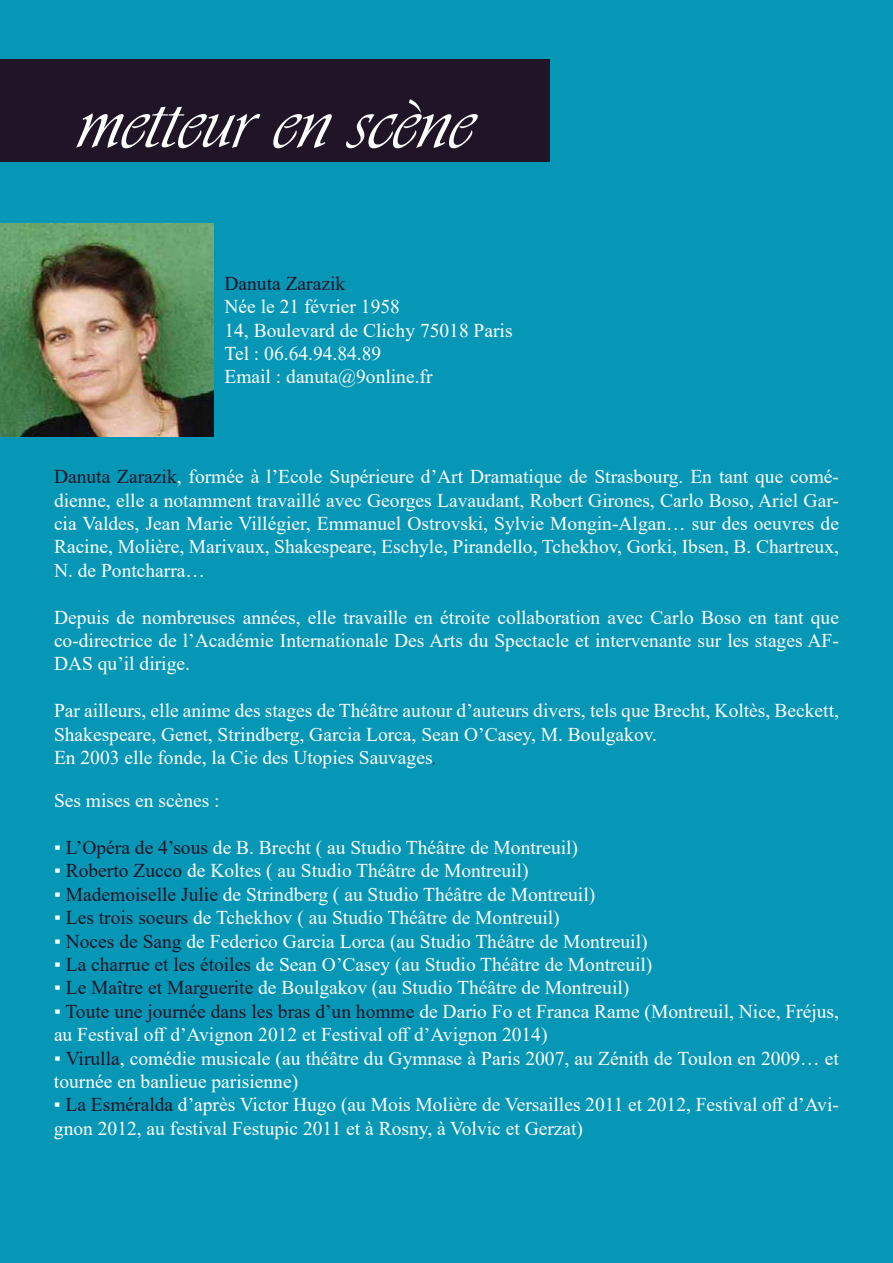
<style>
.page{position:relative;width:893px;height:1263px;background:#0697b6}
.page>*{position:absolute;margin:0;border:0;box-sizing:border-box;transform-origin:0 0}
.t1{font:82.5px "Vivaldii";color:#fff}
.t2{font:19.5px/23.4px "Times New Roman";color:#fff}
.t3{font:19.5px "Times New Roman";color:#201527}
.s1{color:#201527}
.s2{font-style:italic;font-size:16.5px;color:#201527}
</style>
<div class="page">
<div style="left:0;top:60px;width:550px;height:102px;background:#201527"></div>
<img style="left:0;top:223px;width:214px;height:214px">
<h1 class="t1" style="left:77px;top:73px;width:398px">metteur en scène</h1>
<p class="t3" style="left:224px;top:269px;width:122px">Danuta Zarazik</p>
<p class="t2" style="left:224px;top:294px;width:290px">Née le 21 février 1958<br>14, Boulevard de Clichy 75018 Paris<br>Tel : 06.64.94.84.89<br>Email : danuta@9online.fr</p>
<p class="t2" style="left:54px;top:464px;width:786px;text-align:justify"><span class="s1">Danuta Zarazik</span>, formée à l’Ecole Supérieure d’Art Dramatique de Strasbourg. En tant que comé&shy;dienne, elle a notamment travaillé avec Georges Lavaudant, Robert Girones, Carlo Boso, Ariel Gar&shy;cia Valdes, Jean Marie Villégier, Emmanuel Ostrovski, Sylvie Mongin-Algan… sur des oeuvres de Racine, Molière, Marivaux, Shakespeare, Eschyle, Pirandello, Tchekhov, Gorki, Ibsen, B. Chartreux, N. de Pontcharra…</p>
<p class="t2" style="left:54px;top:605px;width:786px;text-align:justify">Depuis de nombreuses années, elle travaille en étroite collaboration avec Carlo Boso en tant que co-directrice de l’Académie Internationale Des Arts du Spectacle et intervenante sur les stages AF-DAS qu’il dirige.</p>
<p class="t2" style="left:54px;top:698px;width:786px">Par ailleurs, elle anime des stages de Théâtre autour d’auteurs divers, tels que Brecht, Koltès, Beckett,<br>Shakespeare, Genet, Strindberg, Garcia Lorca, Sean O’Casey, M. Boulgakov.<br>En 2003 elle fonde, la Cie des Utopies Sauvages<span class="s2">.</span></p>
<p class="t2" style="left:54px;top:788px;width:167px">Ses mises en scènes :</p>
<p class="t2" style="left:54px;top:835px;width:526px">▪ <span class="s1">L’Opéra de 4’sous</span> de B. Brecht ( au Studio Théâtre de Montreuil)</p>
<p class="t2" style="left:54px;top:858px;width:476px">▪ <span class="s1">Roberto Zucco</span> de Koltes ( au Studio Théâtre de Montreuil)</p>
<p class="t2" style="left:54px;top:882px;width:543px">▪ <span class="s1">Mademoiselle Julie</span> de Strindberg ( au Studio Théâtre de Montreuil)</p>
<p class="t2" style="left:54px;top:905px;width:507px">▪ <span class="s1">Les trois soeurs</span> de Tchekhov ( au Studio Théâtre de Montreuil)</p>
<p class="t2" style="left:54px;top:929px;width:595px">▪ <span class="s1">Noces de Sang</span> de Federico Garcia Lorca (au Studio Théâtre de Montreuil)</p>
<p class="t2" style="left:54px;top:952px;width:600px">▪ <span class="s1">La charrue et les étoiles</span> de Sean O’Casey (au Studio Théâtre de Montreuil)</p>
<p class="t2" style="left:54px;top:975px;width:577px">▪ <span class="s1">Le Maître et Marguerite</span> de Boulgakov (au Studio Théâtre de Montreuil)</p>
<p class="t2" style="left:54px;top:999px;width:786px">▪ <span class="s1">Toute une journée dans les bras d’un homme</span> de Dario Fo et Franca Rame (Montreuil, Nice, Fréjus, au Festival off d’Avignon 2012 et Festival off d’Avignon 2014)</p>
<p class="t2" style="left:54px;top:1046px;width:786px">▪ <span class="s1">Virulla</span>, comédie musicale (au théâtre du Gymnase à Paris 2007, au Zénith de Toulon en 2009… et tournée en banlieue parisienne)</p>
<p class="t2" style="left:54px;top:1092px;width:786px">▪ <span class="s1">La Esméralda</span> d’après Victor Hugo (au Mois Molière de Versailles 2011 et 2012, Festival off d’Avi&shy;gnon 2012, au festival Festupic 2011 et à Rosny, à Volvic et Gerzat)</p>
</div>
